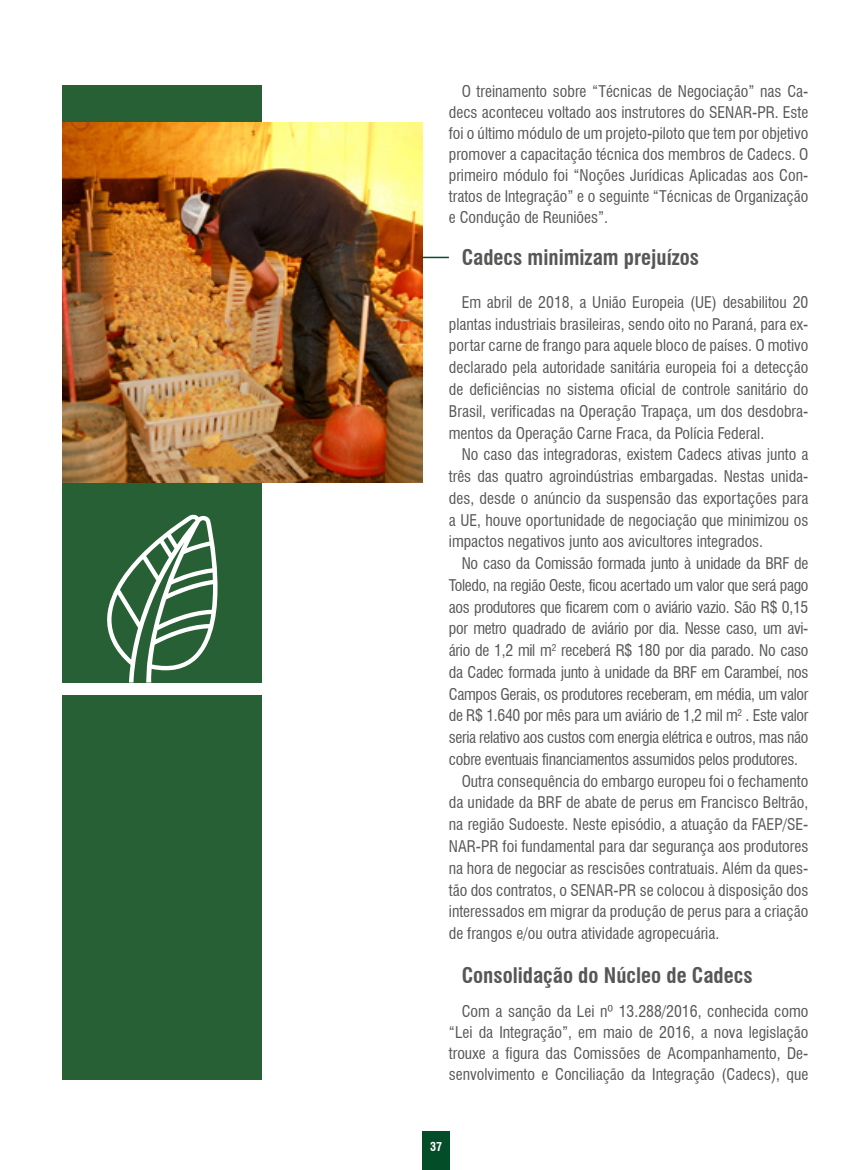
<style>
.page{position:relative;width:851px;height:1170px;background:#fff}
.page>*{position:absolute;margin:0;border:0;box-sizing:border-box;transform-origin:0 0}
.t1{font:700 condensed 21px "Swiss 721 BT";color:#575756}
.t2{font:condensed 15.75px/21.8px "Swiss 721 BT";color:#575756;text-align:justify}
.t3{font:condensed 15.75px "Swiss 721 BT";letter-spacing:-.02em;color:#575756}
.t4{font:700 condensed 12px "Swiss 721 BT";color:#fff}
</style>
<div class="page">
<div style="left:422px;top:1130px;width:28px;height:39px;background:#044d29"></div>
<img style="left:62px;top:122px;width:360px;height:361px">
<div style="left:62px;top:695px;width:200px;height:384px;background:#286035"></div>
<div style="left:62px;top:85px;width:200px;height:36px;background:#286035"></div>
<div style="left:62px;top:483px;width:200px;height:199px;background:#286035"></div>
<svg style="left:107px;top:514px;width:111px;height:168px"></svg>
<svg style="left:422px;top:257px;width:27px;height:1px"></svg>
<p class="t2" style="left:449px;top:81px;width:361px;line-height:21px;text-indent:13px">O treinamento sobre “Técnicas de Negociação” nas Ca&shy;decs aconteceu voltado aos instrutores do SENAR-PR. Este foi o último módulo de um projeto-piloto que tem por objetivo promover a capacitação técnica dos membros de Cadecs. O primeiro módulo foi “Noções Jurídicas Aplicadas aos Con&shy;tratos de Integração” e o seguinte “Técnicas de Organização e Condução de Reuniões”.</p>
<h1 class="t1" style="left:461px;top:245px;width:239px">Cadecs minimizam prejuízos</h1>
<p class="t2" style="left:449px;top:291px;width:361px;text-indent:13px">Em abril de 2018, a União Europeia (UE) desabilitou 20 plantas industriais brasileiras, sendo oito no Paraná, para ex&shy;portar carne de frango para aquele bloco de países. O motivo declarado pela autoridade sanitária europeia foi a detecção de deficiências no sistema oficial de controle sanitário do Brasil, verificadas na Operação Trapaça, um dos desdobra&shy;mentos da Operação Carne Fraca, da Polícia Federal.</p>
<p class="t2" style="left:449px;top:443px;width:361px;text-indent:13px">No caso das integradoras, existem Cadecs ativas junto a três das quatro agroindústrias embargadas. Nestas unida&shy;des, desde o anúncio da suspensão das exportações para a UE, houve oportunidade de negociação que minimizou os impactos negativos junto aos avicultores integrados.</p>
<p class="t3" style="left:461px;top:554px;width:348px">No caso da Comissão formada junto à unidade da BRF de</p>
<p class="t3" style="left:449px;top:575px;width:361px">Toledo, na região Oeste, ficou acertado um valor que será pago</p>
<p class="t3" style="left:449px;top:597px;width:361px">aos produtores que ficarem com o aviário vazio. São R$ 0,15</p>
<p class="t3" style="left:449px;top:619px;width:361px">por metro quadrado de aviário por dia. Nesse caso, um avi-</p>
<p class="t3" style="left:449px;top:641px;width:361px">ário de 1,2 mil m<sup>2</sup> receberá R$ 180 por dia parado. No caso</p>
<p class="t3" style="left:449px;top:662px;width:361px">da Cadec formada junto à unidade da BRF em Carambeí, nos</p>
<p class="t3" style="left:449px;top:684px;width:361px">Campos Gerais, os produtores receberam, em média, um valor</p>
<p class="t3" style="left:449px;top:706px;width:361px">de R$ 1.640 por mês para um aviário de 1,2 mil m<sup>2</sup> . Este valor</p>
<p class="t3" style="left:449px;top:728px;width:361px">seria relativo aos custos com energia elétrica e outros, mas não</p>
<p class="t3" style="left:449px;top:749px;width:351px">cobre eventuais financiamentos assumidos pelos produtores.</p>
<p class="t2" style="left:461px;top:770px;width:348px">Outra consequência do embargo europeu foi o fechamento</p>
<p class="t2" style="left:449px;top:791px;width:361px">da unidade da BRF de abate de perus em Francisco Beltrão,</p>
<p class="t2" style="left:449px;top:813px;width:361px">na região Sudoeste. Neste episódio, a atuação da FAEP/SE-</p>
<p class="t2" style="left:449px;top:835px;width:361px">NAR-PR foi fundamental para dar segurança aos produtores</p>
<p class="t2" style="left:449px;top:857px;width:361px">na hora de negociar as rescisões contratuais. Além da ques-</p>
<p class="t2" style="left:449px;top:878px;width:361px">tão dos contratos, o SENAR-PR se colocou à disposição dos</p>
<p class="t2" style="left:449px;top:900px;width:361px">interessados em migrar da produção de perus para a criação</p>
<p class="t2" style="left:449px;top:922px;width:272px">de frangos e/ou outra atividade agropecuária.</p>
<h1 class="t1" style="left:461px;top:962px;width:292px">Consolidação do Núcleo de Cadecs</h1>
<p class="t2" style="left:449px;top:1000px;width:361px;line-height:21px;text-indent:13px">Com a sanção da Lei nº 13.288/2016, conhecida como “Lei da Integração”, em maio de 2016, a nova legislação trouxe a figura das Comissões de Acompanhamento, De&shy;senvolvimento e Conciliação da Integração (Cadecs), que</p>
<p class="t4" style="left:430px;top:1139px;width:13px">37</p>
</div>
